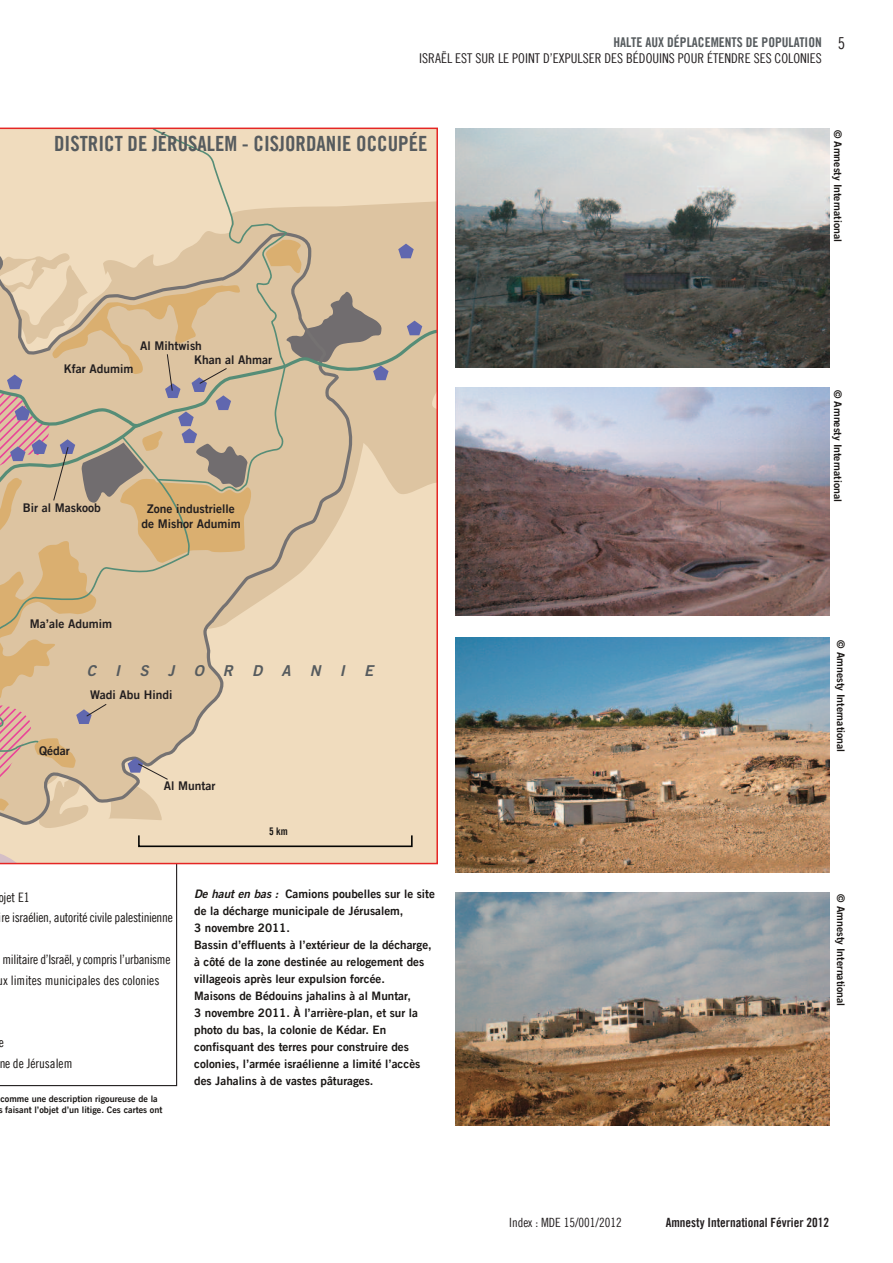
<style>
.page{position:relative;width:893px;height:1263px;background:#fff}
.page>*{position:absolute;margin:0;border:0;box-sizing:border-box;transform-origin:0 0}
.t1{font:21px "Amnesty Trade Gothic Bd Cn 20";color:#565b5e}
.t2{font:16.5px "Amnesty Trade Gothic Cn 18";color:#231f20}
.t3{font:15px "Amnesty Trade Gothic Bd 2 Obl";color:#565b5e}
.t4{font:13.5px "Amnesty Trade Gothic Cn 18";color:#231f20}
.t5{font:13.5px "Amnesty Trade Gothic Bd Cn 20";color:#565b5e}
.t6{font:13.05px/20.7px "Amnesty Trade Gothic Cn 18";letter-spacing:-.02em;color:#1a1715}
.t7{font:13.05px/20.7px "Amnesty Trade Gothic Cn 18";color:#1a1715}
.t8{font:12.75px "Amnesty Trade Gothic Bd Cn 20";color:#231f20}
.t9{font:12.75px "Amnesty Trade Gothic Cn 18";color:#231f20}
.t10{font:12px/14.4px "Amnesty Trade Gothic Bd 2";color:#231f20;text-align:center}
.t11{font:11.7px/17px "Amnesty Trade Gothic Bd 2";color:#1a1715}
.t12{font:10.5px "Amnesty Trade Gothic Bd 2";color:#1a1715}
.t13{font:10.5px "Amnesty Trade Gothic Bd Cn 20";color:#1a1715}
.t14{font:9px/10.8px "Amnesty Trade Gothic Bd 2";color:#1a1715}
.s1{font-family:"Amnesty Trade Gothic Bd 2 Obl"}
</style>
<div class="page">
<svg style="left:0;top:864px;width:177px;height:222px"></svg>
<svg style="left:0;top:128px;width:438px;height:736px;background:#e4cdaf"></svg>
<img style="left:455px;top:892px;width:374px;height:233px">
<img style="left:455px;top:638px;width:374px;height:234px">
<img style="left:455px;top:128px;width:374px;height:239px">
<img style="left:455px;top:387px;width:374px;height:228px">
<svg style="left:0;top:284px;width:253px;height:579px;background:#d8c09e"></svg>
<p class="t5" style="left:613px;top:34px;width:210px">HALTE AUX DÉPLACEMENTS DE POPULATION</p>
<p class="t4" style="left:419px;top:50px;width:404px">ISRAËL EST SUR LE POINT D’EXPULSER DES BÉDOUINS POUR ÉTENDRE SES COLONIES</p>
<h2 class="t2" style="left:838px;top:33px;width:9px">5</h2>
<h1 class="t1" style="left:54px;top:131px;width:375px">DISTRICT DE JÉRUSALEM - CISJORDANIE OCCUPÉE</h1>
<p class="t12" style="left:844px;top:130px;width:114px;rotate:90deg">© Amnesty International</p>
<p class="t10" style="left:140px;top:338px;width:63px">Al Mihtwish</p>
<p class="t10" style="left:64px;top:361px;width:71px">Kfar Adumim</p>
<p class="t10" style="left:194px;top:352px;width:79px">Khan al Ahmar</p>
<p class="t10" style="left:23px;top:500px;width:79px">Bir al Maskoob</p>
<p class="t10" style="left:141px;top:502px;width:101px">Zone industrielle de Mishor Adumim</p>
<p class="t10" style="left:30px;top:616px;width:84px">Ma’ale Adumim</p>
<p class="t3" style="left:87px;top:661px;width:11px">C</p>
<p class="t3" style="left:115px;top:661px;width:6px">I</p>
<p class="t3" style="left:139px;top:661px;width:11px">S</p>
<p class="t3" style="left:168px;top:661px;width:8px">J</p>
<p class="t3" style="left:194px;top:661px;width:12px">O</p>
<p class="t3" style="left:223px;top:661px;width:12px">R</p>
<p class="t3" style="left:252px;top:661px;width:12px">D</p>
<p class="t3" style="left:281px;top:661px;width:11px">A</p>
<p class="t3" style="left:310px;top:661px;width:12px">N</p>
<p class="t3" style="left:340px;top:661px;width:6px">I</p>
<p class="t3" style="left:364px;top:661px;width:11px">E</p>
<p class="t10" style="left:39px;top:743px;width:32px">Qédar</p>
<p class="t10" style="left:90px;top:687px;width:84px">Wadi Abu Hindi</p>
<p class="t10" style="left:164px;top:778px;width:53px">Al Muntar</p>
<p class="t13" style="left:269px;top:825px;width:20px">5 km</p>
<p class="t6" style="left:-1px;top:886px;width:176px">ojet E1<br>ire israélien, autorité civile palestinienne</p>
<p class="t6" style="left:-2px;top:949px;width:174px;text-indent:5px">militaire d’Israël, y compris l’urbanisme ux limites municipales des colonies</p>
<p class="t7" style="left:-1px;top:1032px;width:75px">e<br>ne de Jérusalem</p>
<p class="t14" style="left:-2px;top:1093px;width:165px">comme une description rigoureuse de la<br>s faisant l’objet d’un litige. Ces cartes ont</p>
<p class="t11" style="left:194px;top:885px;width:242px"><span class="s1">De haut en bas :</span> Camions poubelles sur le site de la décharge municipale de Jérusalem,<br>3 novembre 2011.<br>Bassin d’effluents à l’extérieur de la décharge, à côté de la zone destinée au relogement des villageois après leur expulsion forcée.<br>Maisons de Bédouins jahalins à al Muntar,<br>3 novembre 2011. À l’arrière-plan, et sur la photo du bas, la colonie de Kédar. En confisquant des terres pour construire des colonies, l’armée israélienne a limité l’accès des Jahalins à de vastes pâturages.</p>
<p class="t12" style="left:844px;top:390px;width:114px;rotate:90deg">© Amnesty International</p>
<p class="t12" style="left:847px;top:640px;width:114px;rotate:90deg">© Amnesty International</p>
<p class="t12" style="left:847px;top:894px;width:114px;rotate:90deg">© Amnesty International</p>
<p class="t9" style="left:509px;top:1214px;width:114px">Index : MDE 15/001/2012</p>
<p class="t8" style="left:666px;top:1214px;width:165px">Amnesty International Février 2012</p>
</div>
